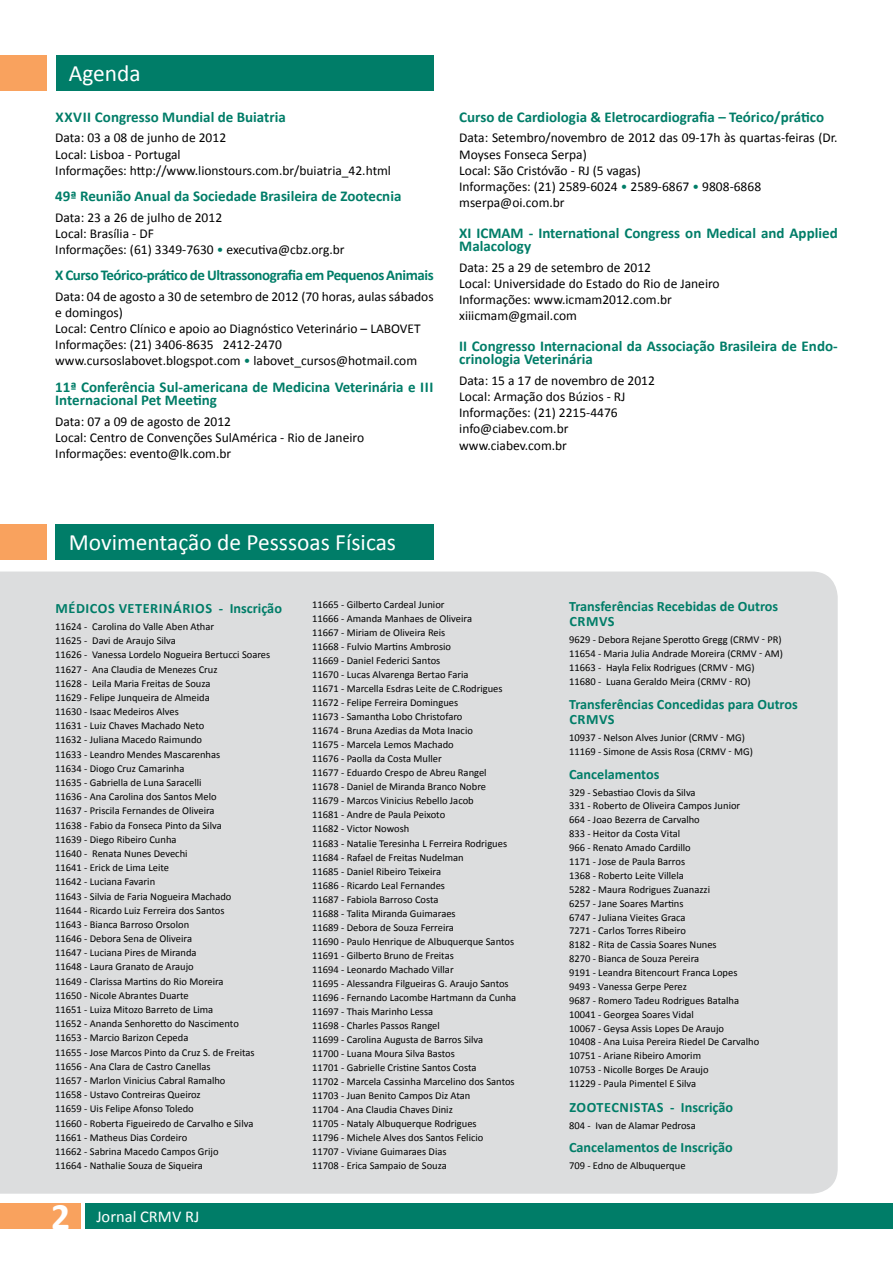
<style>
.page{position:relative;width:893px;height:1263px;background:#fff}
.page>*{position:absolute;margin:0;border:0;box-sizing:border-box;transform-origin:0 0}
.t1{font:700 37.5px "Calibri";color:#fff}
.t2{font:23.4px "Calibri";color:#fff}
.t3{font:16.5px "Calibri";color:#fff}
.t4{font:700 15px/13.5px "Calibri";color:#007d68}
.t5{font:700 15px "Calibri";letter-spacing:-.03em;color:#007d68}
.t6{font:700 14.25px/15px "Calibri";color:#007d68}
.t7{font:700 14.25px "Calibri";letter-spacing:.04em;color:#007d68}
.t8{font:13.5px/16.2px "Calibri";color:#000}
.t9{font:10.5px/14px "Calibri";color:#000}
.s1{color:#007d68}
</style>
<div class="page">
<div style="left:86px;top:1203px;width:807px;height:26px;background:#007d68"></div>
<div style="left:0;top:1203px;width:81px;height:26px;background:#f9a25e"></div>
<div style="left:0;top:571px;width:838px;height:623px;background:#dcddde"></div>
<div style="left:56px;top:55px;width:378px;height:36px;background:#007d68"></div>
<div style="left:0;top:55px;width:46px;height:36px;background:#f9a25e"></div>
<div style="left:55px;top:525px;width:379px;height:35px;background:#007d68"></div>
<div style="left:0;top:525px;width:46px;height:35px;background:#f9a25e"></div>
<h2 class="t2" style="left:69px;top:58px;width:73px">Agenda</h2>
<h3 class="t4" style="left:56px;top:110px;width:232px">Xxv ii Congresso Mundial de Buiatria</h3>
<p class="t8" style="left:55px;top:129px;width:337px">Data: 03 a 08 de junho de 2012<br>Local: Lisboa - Portugal<br>Informações: http://www.lionstours.com.br/buiatria_42.html</p>
<h3 class="t4" style="left:55px;top:189px;width:348px">49ª Reunião Anual da Sociedade Brasileira de Zootecnia</h3>
<p class="t8" style="left:55px;top:208px;width:291px">Data: 23 a 26 de julho de 2012<br>Local: Brasília - DF<br>Informações: (61) 3349-7630 <span class="s1">•</span> executiva@cbz.org.br</p>
<h3 class="t5" style="left:55px;top:266px;width:380px">X Curso Teórico-prático de Ultrassonografia em Pequenos Animais</h3>
<p class="t8" style="left:55px;top:287px;width:380px">Data: 04 de agosto a 30 de setembro de 2012 (70 horas, aulas sábados e domingos)<br>Local: Centro Clínico e apoio ao Diagnóstico Veterinário – LABOVET Informações: (21) 3406-8635 2412-2470 www.cursoslabovet.blogspot.com <span class="s1">•</span> labovet_cursos@hotmail.com</p>
<h3 class="t4" style="left:55px;top:379px;width:380px">11ª Conferência Sul-americana de Medicina Veterinária e I ii<br>Internacional Pet Meeting</h3>
<p class="t8" style="left:55px;top:412px;width:310px">Data: 07 a 09 de agosto de 2012<br>Local: Centro de Convenções SulAmérica - Rio de Janeiro<br>Informações: evento@lk.com.br</p>
<h3 class="t4" style="left:459px;top:110px;width:366px">Curso de Cardiologia &amp; Eletrocardiografia – Teórico/prático</h3>
<p class="t8" style="left:459px;top:129px;width:380px">Data: Setembro/novembro de 2012 das 09-17h às quartas-feiras (Dr.<br>Moyses Fonseca Serpa)<br>Local: São Cristóvão - RJ (5 vagas)<br>Informações: (21) 2589-6024 <span class="s1">•</span> 2589-6867 <span class="s1">•</span> 9808-6868 mserpa@oi.com.br</p>
<h3 class="t4" style="left:459px;top:225px;width:380px">XI ICMAM - International Congress on Medical and Applied<br>Malacology</h3>
<p class="t8" style="left:459px;top:258px;width:262px">Data: 25 a 29 de setembro de 2012<br>Local: Universidade do Estado do Rio de Janeiro Informações: www.icmam2012.com.br xiiicmam@gmail.com</p>
<h3 class="t4" style="left:459px;top:338px;width:380px">II Congresso Internacional da Associação Brasileira de Endo&shy;crinologia Veterinária</h3>
<p class="t8" style="left:459px;top:372px;width:197px">Data: 15 a 17 de novembro de 2012<br>Local: Armação dos Búzios - RJ<br>Informações: (21) 2215-4476 info@ciabev.com.br www.ciabev.com.br</p>
<h2 class="t2" style="left:69px;top:528px;width:329px">Movimentação de Pesssoas Físicas</h2>
<h3 class="t7" style="left:56px;top:599px;width:228px">Médicos Veterinários - Inscrição</h3>
<p class="t9" style="left:55px;top:619px;width:217px">11624 - Carolina do Valle Aben Athar<br>11625 - Davi de Araujo Silva<br>11626 - Vanessa Lordelo Nogueira Bertucci Soares 11627 - Ana Claudia de Menezes Cruz<br>11628 - Leila Maria Freitas de Souza<br>11629 - Felipe Junqueira de Almeida<br>11630 - Isaac Medeiros Alves<br>11631 - Luiz Chaves Machado Neto<br>11632 - Juliana Macedo Raimundo<br>11633 - Leandro Mendes Mascarenhas<br>11634 - Diogo Cruz Camarinha<br>11635 - Gabriella de Luna Saracelli<br>11636 - Ana Carolina dos Santos Melo<br>11637 - Priscila Fernandes de Oliveira<br>11638 - Fabio da Fonseca Pinto da Silva<br>11639 - Diego Ribeiro Cunha<br>11640 - Renata Nunes Devechi<br>11641 - Erick de Lima Leite<br>11642 - Luciana Favarin<br>11643 - Silvia de Faria Nogueira Machado<br>11644 - Ricardo Luiz Ferreira dos Santos<br>11643 - Bianca Barroso Orsolon<br>11646 - Debora Sena de Oliveira<br>11647 - Luciana Pires de Miranda<br>11648 - Laura Granato de Araujo<br>11649 - Clarissa Martins do Rio Moreira<br>11650 - Nicole Abrantes Duarte<br>11651 - Luiza Mitozo Barreto de Lima<br>11652 - Ananda Senhoretto do Nascimento<br>11653 - Marcio Barizon Cepeda<br>11655 - Jose Marcos Pinto da Cruz S. de Freitas 11656 - Ana Clara de Castro Canellas<br>11657 - Marlon Vinicius Cabral Ramalho<br>11658 - Ustavo Contreiras Queiroz<br>11659 - Uis Felipe Afonso Toledo<br>11660 - Roberta Figueiredo de Carvalho e Silva 11661 - Matheus Dias Cordeiro<br>11662 - Sabrina Macedo Campos Grijo<br>11664 - Nathalie Souza de Siqueira</p>
<h1 class="t1" style="left:51px;top:1193px;width:21px">2</h1>
<h3 class="t3" style="left:96px;top:1206px;width:104px">Jornal CRMV RJ</h3>
<p class="t9" style="left:312px;top:597px;width:206px">11665 - Gilberto Cardeal Junior<br>11666 - Amanda Manhaes de Oliveira<br>11667 - Miriam de Oliveira Reis<br>11668 - Fulvio Martins Ambrosio<br>11669 - Daniel Federici Santos<br>11670 - Lucas Alvarenga Bertao Faria<br>11671 - Marcella Esdras Leite de C.Rodrigues 11672 - Felipe Ferreira Domingues<br>11673 - Samantha Lobo Christofaro<br>11674 - Bruna Azedias da Mota Inacio<br>11675 - Marcela Lemos Machado<br>11676 - Paolla da Costa Muller<br>11677 - Eduardo Crespo de Abreu Rangel<br>11678 - Daniel de Miranda Branco Nobre<br>11679 - Marcos Vinicius Rebello Jacob<br>11681 - Andre de Paula Peixoto<br>11682 - Victor Nowosh<br>11683 - Natalie Teresinha L Ferreira Rodrigues 11684 - Rafael de Freitas Nudelman<br>11685 - Daniel Ribeiro Teixeira<br>11686 - Ricardo Leal Fernandes<br>11687 - Fabiola Barroso Costa<br>11688 - Talita Miranda Guimaraes<br>11689 - Debora de Souza Ferreira<br>11690 - Paulo Henrique de Albuquerque Santos 11691 - Gilberto Bruno de Freitas<br>11694 - Leonardo Machado Villar<br>11695 - Alessandra Filgueiras G. Araujo Santos 11696 - Fernando Lacombe Hartmann da Cunha 11697 - Thais Marinho Lessa<br>11698 - Charles Passos Rangel<br>11699 - Carolina Augusta de Barros Silva<br>11700 - Luana Moura Silva Bastos<br>11701 - Gabrielle Cristine Santos Costa<br>11702 - Marcela Cassinha Marcelino dos Santos 11703 - Juan Benito Campos Diz Atan<br>11704 - Ana Claudia Chaves Diniz<br>11705 - Nataly Albuquerque Rodrigues<br>11796 - Michele Alves dos Santos Felicio<br>11707 - Viviane Guimaraes Dias<br>11708 - Erica Sampaio de Souza</p>
<h3 class="t6" style="left:569px;top:598px;width:211px">Transferências Recebidas de Outros<br>Crmvs</h3>
<p class="t9" style="left:569px;top:632px;width:178px">9629 - Debora Rejane Sperotto Gregg (Crmv</p>
<p class="t9" style="left:762px;top:632px;width:21px">- Pr)</p>
<p class="t9" style="left:569px;top:646px;width:175px">11654 - Maria Julia Andrade Moreira (Crmv</p>
<p class="t9" style="left:759px;top:646px;width:25px">- Am)</p>
<p class="t9" style="left:569px;top:660px;width:146px">11663 - Hayla Felix Rodrigues (Crmv</p>
<p class="t9" style="left:730px;top:660px;width:26px">- Mg)</p>
<p class="t9" style="left:569px;top:674px;width:145px">11680 - Luana Geraldo Meira (Crmv</p>
<p class="t9" style="left:729px;top:674px;width:23px">- Ro)</p>
<h3 class="t6" style="left:569px;top:696px;width:230px">Transferências Concedidas para Outros<br>Crmvs</h3>
<p class="t9" style="left:569px;top:730px;width:137px">10937 - Nelson Alves Junior (Crmv</p>
<p class="t9" style="left:721px;top:730px;width:26px">- Mg)</p>
<p class="t9" style="left:569px;top:744px;width:144px">11169 - Simone de Assis Rosa (Crmv</p>
<p class="t9" style="left:728px;top:744px;width:26px">- Mg)</p>
<h3 class="t6" style="left:569px;top:766px;width:92px">Cancelamentos</h3>
<p class="t9" style="left:569px;top:784px;width:192px">329 - Sebastiao Clovis da Silva<br>331 - Roberto de Oliveira Campos Junior<br>664 - Joao Bezerra de Carvalho<br>833 - Heitor da Costa Vital<br>966 - Renato Amado Cardillo<br>1171 - Jose de Paula Barros<br>1368 - Roberto Leite Villela<br>5282 - Maura Rodrigues Zuanazzi<br>6257 - Jane Soares Martins<br>6747 - Juliana Vieites Graca<br>7271 - Carlos Torres Ribeiro<br>8182 - Rita de Cassia Soares Nunes<br>8270 - Bianca de Souza Pereira<br>9191 - Leandra Bitencourt Franca Lopes<br>9493 - Vanessa Gerpe Perez<br>9687 - Romero Tadeu Rodrigues Batalha<br>10041 - Georgea Soares Vidal<br>10067 - Geysa Assis Lopes De Araujo<br>10408 - Ana Luisa Pereira Riedel De Carvalho<br>10751 - Ariane Ribeiro Amorim<br>10753 - Nicolle Borges De Araujo<br>11229 - Paula Pimentel E Silva</p>
<h3 class="t6" style="left:569px;top:1099px;width:165px">Zootecn istas - Inscrição</h3>
<p class="t9" style="left:569px;top:1118px;width:128px">804 - Ivan de Alamar Pedrosa</p>
<h3 class="t6" style="left:569px;top:1139px;width:165px">Cancelamentos de Inscrição</h3>
<p class="t9" style="left:569px;top:1158px;width:118px">709 - Edno de Albuquerque</p>
</div>
